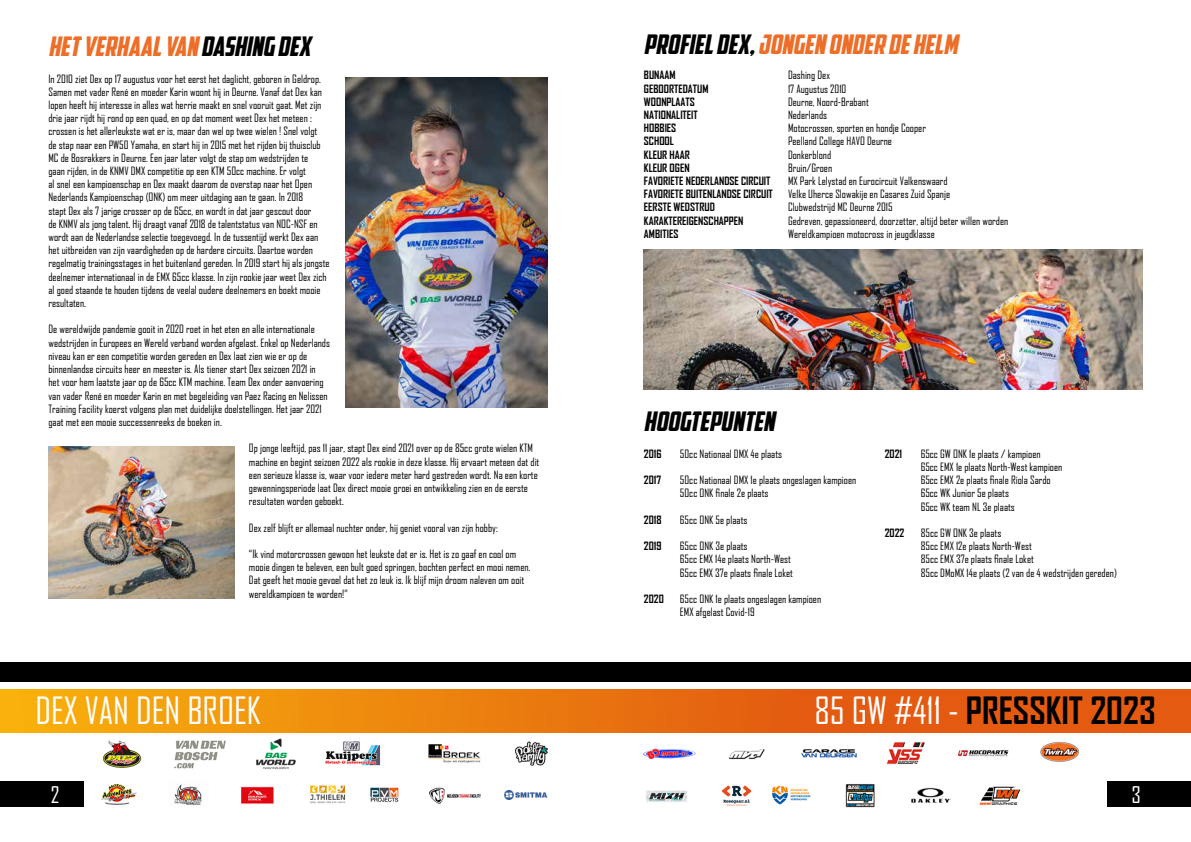
<style>
.page{position:relative;width:1191px;height:842px;background:#fff}
.page>*{position:absolute;margin:0;border:0;box-sizing:border-box;transform-origin:0 0}
.t1{font:700 36px "Agency FB";color:#020203}
.t2{font:36px "Agency FB";color:#fff}
.t3{font:italic 27px "American Captain";color:#ed6e28}
.t4{font:italic 27px "American Captain";color:#000}
.t5{font:22px "Agency FB";color:#fff}
.t6{font:11px/13.2px "Agency FB";color:#000}
.t7{font:700 11px "Agency FB";color:#000}
.s1{color:#000}
.s2{font-weight:400;color:#fff}
</style>
<div class="page">
<img style="left:346px;top:77px;width:201px;height:330px">
<img style="left:101px;top:738px;width:977px;height:70px">
<div style="left:0;top:662px;width:1191px;height:20px;background:#000"></div>
<svg style="left:0;top:690px;width:1191px;height:42px;background:#ea780e"></svg>
<div style="left:0;top:781px;width:84px;height:26px;background:#000"></div>
<div style="left:1107px;top:781px;width:84px;height:26px;background:#000"></div>
<img style="left:644px;top:250px;width:498px;height:140px">
<img style="left:48px;top:446px;width:187px;height:152px">
<h2 class="t3" style="left:48px;top:30px;width:269px">HETVERHAALVAN <span class="s1">DASHING DEX</span></h2>
<p class="t6" style="left:48px;top:72px;width:283px">In 2010 ziet Dex op 17 augustus voor het eerst het daglicht, geboren in Geldrop.<br>Samen met vader René en moeder Karin woont hij in Deurne. Vanaf dat Dex kan lopen heeft hij interesse in alles wat herrie maakt en snel vooruit gaat. Met zijn drie jaar rijdt hij rond op een quad, en op dat moment weet Dex het meteen : crossen is het allerleukste wat er is, maar dan wel op twee wielen ! Snel volgt<br>de stap naar een PW50 Yamaha, en start hij in 2015 met het rijden bij thuisclub MC de Bosrakkers in Deurne. Een jaar later volgt de stap om wedstrijden te<br>gaan rijden, in de KNMV DMX competitie op een KTM 50cc machine. Er volgt<br>al snel een kampioenschap en Dex maakt daarom de overstap naar het Open Nederlands Kampioenschap (ONK) om meer uitdaging aan te gaan. In 2018<br>stapt Dex als 7 jarige crosser op de 65cc, en wordt in dat jaar gescout door<br>de KNMV als jong talent. Hij draagt vanaf 2018 de talentstatus van NOC-NSF en wordt aan de Nederlandse selectie toegevoegd. In de tussentijd werkt Dex aan het uitbreiden van zijn vaardigheden op de hardere circuits. Daartoe worden regelmatig trainingsstages in het buitenland gereden. In 2019 start hij als jongste deelnemer internationaal in de EMX 65cc klasse. In zijn rookie jaar weet Dex zich al goed staande te houden tijdens de veelal oudere deelnemers en boekt mooie resultaten.</p>
<p class="t6" style="left:48px;top:323px;width:283px">De wereldwijde pandemie gooit in 2020 roet in het eten en alle internationale wedstrijden in Europees en Wereld verband worden afgelast. Enkel op Nederlands niveau kan er een competitie worden gereden en Dex laat zien wie er op de binnenlandse circuits heer en meester is. Als tiener start Dex seizoen 2021 in<br>het voor hem laatste jaar op de 65cc KTM machine. Team Dex onder aanvoering van vader René en moeder Karin en met begeleiding van Paez Racing en Nelissen Training Facility koerst volgens plan met duidelijke doelstellingen. Het jaar 2021 gaat met een mooie successenreeks de boeken in.</p>
<p class="t6" style="left:249px;top:441px;width:292px">Op jonge leeftijd, pas 11 jaar, stapt Dex eind 2021 over op de 85cc grote wielen KTM machine en begint seizoen 2022 als rookie in deze klasse. Hij ervaart meteen dat dit een serieuze klasse is, waar voor iedere meter hard gestreden wordt. Na een korte gewenningsperiode laat Dex direct mooie groei en ontwikkeling zien en de eerste resultaten worden geboekt.</p>
<p class="t6" style="left:249px;top:521px;width:250px">Dex zelf blijft er allemaal nuchter onder, hij geniet vooral van zijn hobby:</p>
<p class="t6" style="left:249px;top:547px;width:283px">“Ik vind motorcrossen gewoon het leukste dat er is. Het is zo gaaf en cool om mooie dingen te beleven, een bult goed springen, bochten perfect en mooi nemen.<br>Dat geeft het mooie gevoel dat het zo leuk is. Ik blijf mijn droom naleven om ooit wereldkampioen te worden!”</p>
<h2 class="t3" style="left:644px;top:28px;width:321px"><span class="s1">PROFIELDEX,</span>JONGEN ONDER DEHELM</h2>
<p class="t7" style="left:644px;top:68px;width:33px">BUNAAM</p>
<p class="t6" style="left:788px;top:69px;width:43px">Dashing Dex</p>
<p class="t7" style="left:644px;top:82px;width:66px">GEBOORTEDATUM</p>
<p class="t6" style="left:788px;top:82px;width:60px">17 Augustus 2010</p>
<p class="t7" style="left:644px;top:95px;width:52px">WOONPLAATS</p>
<p class="t6" style="left:788px;top:95px;width:82px">Deurne, Noord-Brabant</p>
<p class="t7" style="left:644px;top:108px;width:55px">NATIONALITEIT</p>
<p class="t6" style="left:788px;top:108px;width:41px">Nederlands</p>
<p class="t7" style="left:644px;top:121px;width:34px">HOBBIES</p>
<p class="t6" style="left:788px;top:121px;width:139px">Motocrossen, sporten en hondje Cooper</p>
<p class="t7" style="left:644px;top:134px;width:31px">SCHOOL</p>
<p class="t6" style="left:788px;top:135px;width:106px">Peelland College HAVO Deurne</p>
<p class="t7" style="left:644px;top:148px;width:47px">KLEUR HAAR</p>
<p class="t6" style="left:788px;top:148px;width:45px">Donkerblond</p>
<p class="t7" style="left:644px;top:161px;width:47px">KLEUR OGEN</p>
<p class="t6" style="left:788px;top:161px;width:46px">Bruin/Groen</p>
<p class="t7" style="left:644px;top:174px;width:128px">FAVORIETE NEDERLANDSE CIRCUIT</p>
<p class="t6" style="left:788px;top:174px;width:161px">MX Park Lelystad en Eurocircuit Valkenswaard</p>
<p class="t7" style="left:644px;top:187px;width:130px">FAVORIETE BUITENLANDSE CIRCUIT</p>
<p class="t6" style="left:788px;top:187px;width:164px">Velke Uherce Slowakije en Casares Zuid Spanje</p>
<p class="t7" style="left:644px;top:200px;width:72px">EERSTE WEDSTRUD</p>
<p class="t6" style="left:788px;top:201px;width:106px">Clubwedstrijd MC Deurne 2015</p>
<p class="t7" style="left:644px;top:214px;width:101px">KARAKTEREIGENSCHAPPEN</p>
<p class="t6" style="left:788px;top:214px;width:222px">Gedreven, gepassioneerd, doorzetter, altijd beter willen worden</p>
<p class="t7" style="left:644px;top:227px;width:36px">AMBITIES</p>
<p class="t6" style="left:788px;top:227px;width:148px">Wereldkampioen motocross in jeugdklasse</p>
<h2 class="t4" style="left:644px;top:405px;width:138px">HOOGTEPUNTEN</h2>
<p class="t7" style="left:644px;top:447px;width:19px">2016</p>
<p class="t6" style="left:680px;top:447px;width:104px">50cc Nationaal DMX 4e plaats</p>
<p class="t7" style="left:644px;top:473px;width:19px">2017</p>
<p class="t6" style="left:680px;top:473px;width:178px">50cc Nationaal DMX 1e plaats ongeslagen kampioen<br>50cc ONK finale 2e plaats</p>
<p class="t7" style="left:644px;top:513px;width:19px">2018</p>
<p class="t6" style="left:680px;top:513px;width:69px">65cc ONK 5e plaats</p>
<p class="t7" style="left:644px;top:539px;width:19px">2019</p>
<p class="t6" style="left:680px;top:539px;width:115px">65cc ONK 3e plaats<br>65cc EMX 14e plaats North-West<br>65cc EMX 37e plaats finale Loket</p>
<p class="t7" style="left:644px;top:592px;width:21px">2020</p>
<p class="t6" style="left:680px;top:592px;width:143px">65cc ONK 1e plaats ongeslagen kampioen<br>EMX afgelast Covid-19</p>
<p class="t7" style="left:884px;top:447px;width:19px">2021</p>
<p class="t6" style="left:920px;top:447px;width:143px">65cc GW ONK 1e plaats / kampioen<br>65cc EMX 1e plaats North-West kampioen<br>65cc EMX 2e plaats finale Riola Sardo<br>65cc WK Junior 5e plaats<br>65cc WK team NL 3e plaats</p>
<p class="t7" style="left:884px;top:526px;width:21px">2022</p>
<p class="t6" style="left:920px;top:526px;width:198px">85cc GW ONK 3e plaats<br>85cc EMX 12e plaats North-West<br>85cc EMX 37e plaats finale Loket<br>85cc DMoMX 14e plaats (2 van de 4 wedstrijden gereden)</p>
<h1 class="t2" style="left:35px;top:689px;width:227px">DEX VAN DEN BROEK</h1>
<h1 class="t1" style="left:814px;top:688px;width:343px"><span class="s2">85 GW #411 -</span> PRESSKIT 2023</h1>
<h3 class="t5" style="left:51px;top:781px;width:10px">2</h3>
<h3 class="t5" style="left:1131px;top:781px;width:11px">3</h3>
</div>
